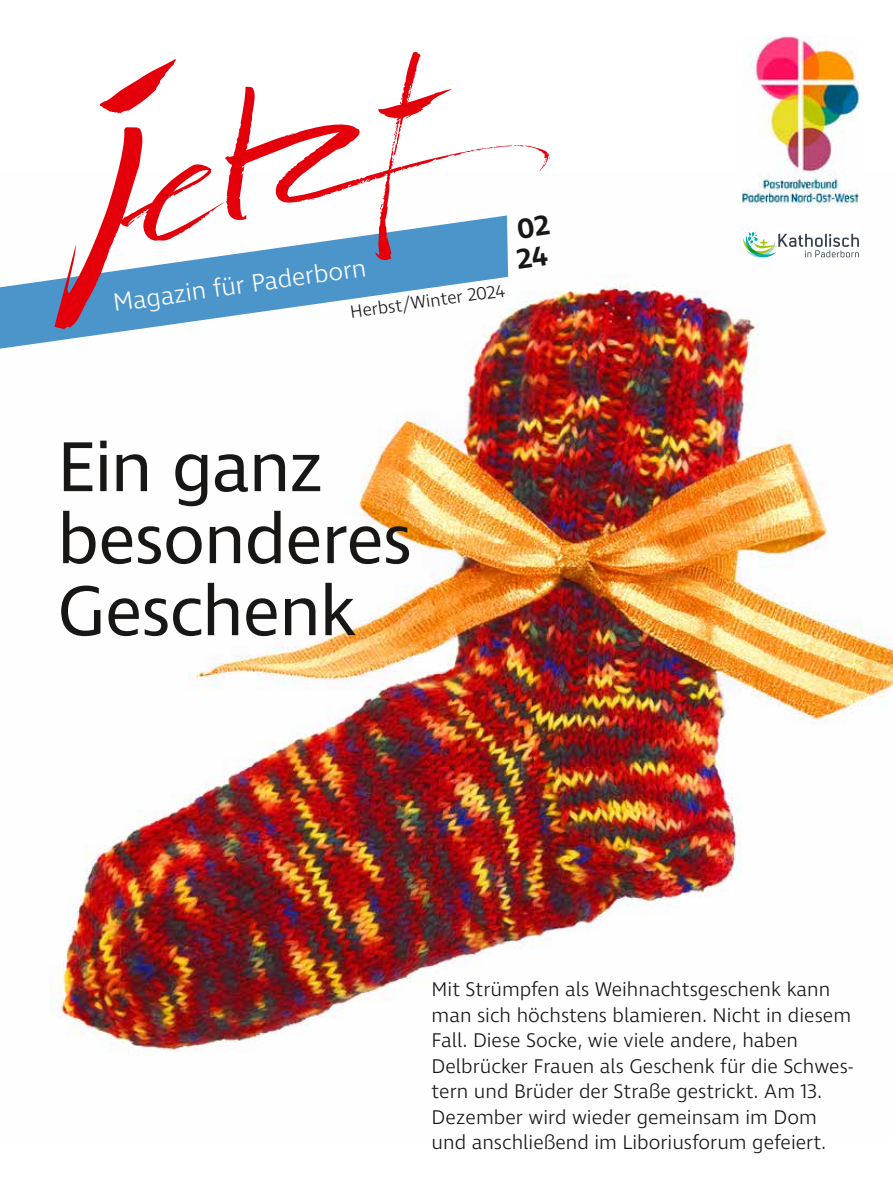
<style>
.page{position:relative;width:893px;height:1191px;background:#fff}
.page>*{position:absolute;margin:0;border:0;box-sizing:border-box;transform-origin:0 0}
.t1{font:72px/72px "Ingra";letter-spacing:-.015em;color:#181716}
.t2{font:600 28.5px/30px "Ingra";color:#181716}
.t3{font:300 25.5px "Ingra";color:#fff}
.t4{font:300 20.25px/25.5px "Ingra";color:#181716}
.t5{font:300 18px "Ingra";color:#181716}
</style>
<div class="page">
<img style="left:50px;top:192px;width:843px;height:861px">
<svg style="left:0;top:215px;width:508px;height:136px"></svg>
<svg style="left:100px;top:59px;width:76px;height:54px"></svg>
<svg style="left:224px;top:87px;width:251px;height:176px"></svg>
<svg style="left:289px;top:133px;width:7px;height:2px"></svg>
<svg style="left:369px;top:52px;width:83px;height:128px"></svg>
<svg style="left:54px;top:127px;width:170px;height:202px"></svg>
<svg style="left:475px;top:145px;width:75px;height:26px"></svg>
<div style="left:743px;top:226px;width:116px;height:33px;background:#fff"></div>
<svg style="left:743px;top:232px;width:116px;height:25px"></svg>
<img style="left:743px;top:36px;width:116px;height:175px">
<p class="t3" style="left:111px;top:287px;width:257px;rotate:-8deg">Magazin für Paderborn</p>
<p class="t5" style="left:349px;top:301px;width:158px;rotate:-8deg">Herbst/Winter 2024</p>
<h2 class="t2" style="left:511px;top:217px;width:39px;rotate:-8deg">02<br>24</h2>
<h1 class="t1" style="left:57px;top:434px;width:356px">Ein ganz besonderes<br>Geschenk</h1>
<p class="t4" style="left:432px;top:977px;width:423px">Mit Strümpfen als Weihnachtsgeschenk kann man sich höchstens blamieren. Nicht in diesem Fall. Diese Socke, wie viele andere, haben Delbrücker Frauen als Geschenk für die Schwes&shy;tern und Brüder der Straße gestrickt. Am 13.<br>Dezember wird wieder gemeinsam im Dom und anschließend im Liboriusforum gefeiert.</p>
</div>
